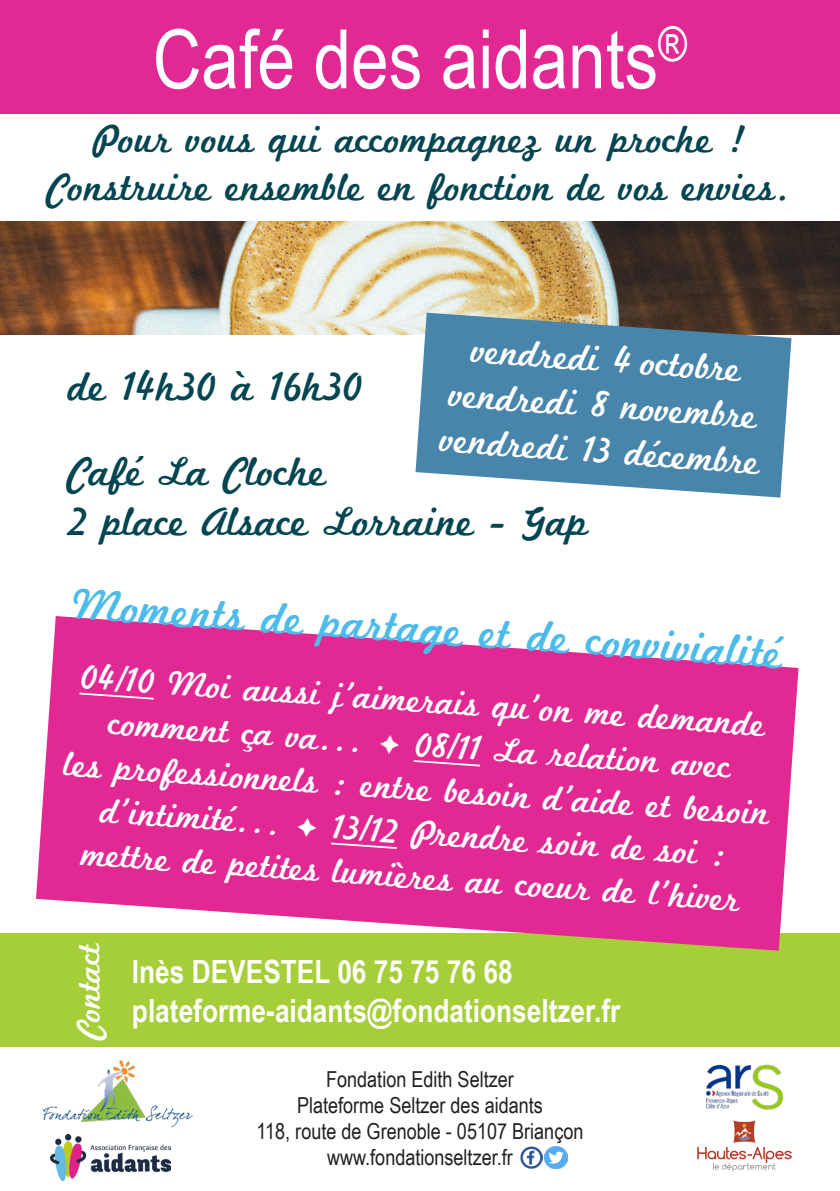
<style>
.page{position:relative;width:840px;height:1191px;background:#fff}
.page>*{position:absolute;margin:0;border:0;box-sizing:border-box;transform-origin:0 0}
.t1{font:82px "Arial Narrow";color:#fff}
.t2{font:46px "Marketing Script";color:#4cbbeb}
.t3{font:42px "Marketing Script";color:#044552}
.t4{font:40px "Marketing Script";color:#044552}
.t5{font:38px "Marketing Script";color:#fff}
.t6{font:36px "Marketing Script";color:#fff}
.t7{font:34px "Marketing Script";color:#fff}
.t8{font:700 32px "Arial Narrow";color:#fff}
.t9{font:22px "Arial Narrow";color:#231f20}
</style>
<div class="page">
<div style="left:0;top:0;width:839px;height:113px;background:#e22893"></div>
<img style="left:0;top:221px;width:839px;height:113px">
<img style="left:706px;top:1064px;width:76px;height:45px">
<img style="left:43px;top:1060px;width:150px;height:67px">
<img style="left:697px;top:1120px;width:93px;height:51px">
<img style="left:51px;top:1134px;width:119px;height:46px">
<div style="left:0;top:933px;width:839px;height:113px;background:#a6ce39"></div>
<svg style="left:415px;top:313px;width:376px;height:184px;background:#5a8dab"></svg>
<svg style="left:36px;top:616px;width:762px;height:334px;fill:#e22893"></svg>
<svg style="left:78px;top:691px;width:77px;height:9px"></svg>
<svg style="left:411px;top:759px;width:70px;height:8px"></svg>
<svg style="left:329px;top:841px;width:69px;height:9px"></svg>
<img style="left:520px;top:1146px;width:22px;height:22px">
<img style="left:544px;top:1146px;width:22px;height:22px">
<p class="t1" style="left:153px;top:-1px;width:535px">Café des aidants<sup>®</sup></p>
<p class="t4" style="left:93px;top:115px;width:655px">Pour vous qui accompagnez un proche !</p>
<p class="t4" style="left:47px;top:163px;width:746px">Construire ensemble en fonction de vos envies.</p>
<p class="t5" style="left:473px;top:327px;width:271px;rotate:4deg">vendredi 4 octobre</p>
<p class="t5" style="left:451px;top:371px;width:310px;rotate:4deg">vendredi 8 novembre</p>
<p class="t5" style="left:442px;top:416px;width:321px;rotate:4deg">vendredi 13 décembre</p>
<p class="t3" style="left:68px;top:361px;width:296px">de 14h30 à 16h30</p>
<p class="t3" style="left:68px;top:446px;width:260px">Café La Cloche</p>
<p class="t3" style="left:68px;top:496px;width:521px">2 place Alsace Lorraine - Gap</p>
<p class="t2" style="left:74px;top:576px;width:713px;rotate:4deg">Moments de partage et de convivialité</p>
<p class="t6" style="left:82px;top:655px;width:687px;rotate:4deg">04/10 Moi aussi j’aimerais qu’on me demande</p>
<p class="t6" style="left:110px;top:701px;width:624px;rotate:4deg">comment ça va... ➔ 08/11 La relation avec</p>
<p class="t6" style="left:66px;top:742px;width:708px;rotate:4deg">les professionnels : entre besoin d’aide et besoin</p>
<p class="t6" style="left:102px;top:789px;width:629px;rotate:4deg">d’intimité... ➔ 13/12 Prendre soin de soi :</p>
<p class="t6" style="left:83px;top:831px;width:660px;rotate:4deg">mettre de petites lumières au coeur de l’hiver</p>
<p class="t7" style="left:68px;top:1039px;width:98px;rotate:-90deg">Contact</p>
<p class="t8" style="left:132px;top:948px;width:382px">Inès DEVESTEL 06 75 75 76 68</p>
<p class="t8" style="left:132px;top:986px;width:489px">plateforme-aidants@fondationseltzer.fr</p>
<p class="t9" style="left:326px;top:1062px;width:189px">Fondation Edith Seltzer</p>
<p class="t9" style="left:297px;top:1088px;width:247px">Plateforme Seltzer des aidants</p>
<p class="t9" style="left:256px;top:1114px;width:328px">118, route de Grenoble - 05107 Briançon</p>
<p class="t9" style="left:327px;top:1140px;width:187px">www.fondationseltzer.fr</p>
</div>
